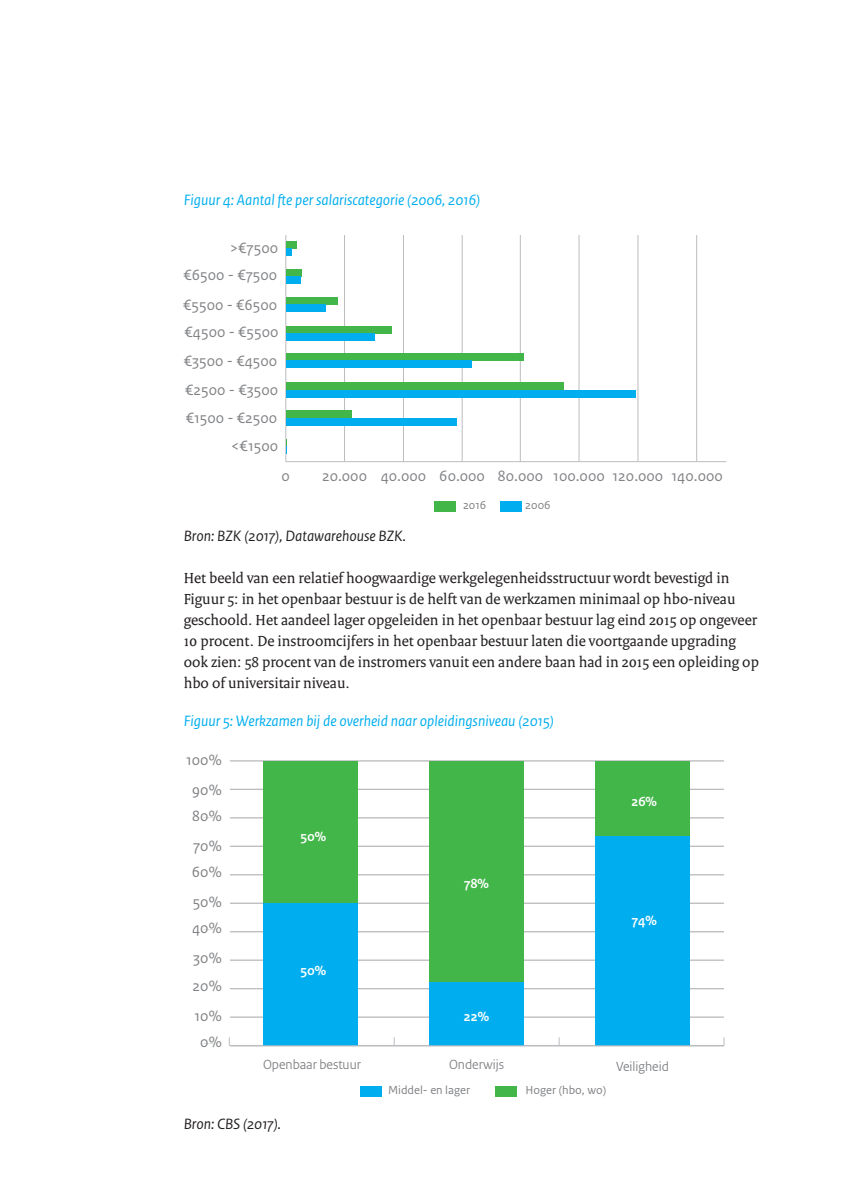
<style>
.page{position:relative;width:844px;height:1191px;background:#fff}
.page>*{position:absolute;margin:0;border:0;box-sizing:border-box;transform-origin:0 0}
._10_RO_Broodtekst_Se{font:15.75px/21px "Rijksoverheid Serif";color:#231f20}
.t1{font:15.75px/30.3px "Rijksoverheid Sans Text";color:#808285}
._13_RO_Fotobijschrif{font:italic 15.75px "Rijksoverheid Sans Text";color:#00aeef}
._13_RO_Fotobijschrif-2{font:italic 15.75px "Rijksoverheid Sans Text";color:#231f20}
.t2{font:14px "Rijksoverheid Sans Heading";color:#808285}
.t3{font:700 14px "Rijksoverheid Sans Heading";color:#fff}
.t4{font:700 12.78px "Rijksoverheid Sans Heading";color:#fff;scale:1.1 1}
.t5{font:12.25px "Rijksoverheid Sans Text";color:#808285}
</style>
<div class="page">
<hr style="left:285px;top:235px;width:1px;height:226px;background:#bcbdc0">
<hr style="left:344px;top:235px;width:1px;height:226px;background:#bcbdc0">
<hr style="left:403px;top:235px;width:1px;height:226px;background:#bcbdc0">
<hr style="left:696px;top:235px;width:1px;height:226px;background:#bcbdc0">
<hr style="left:519px;top:235px;width:1px;height:226px;background:#bcbdc0">
<hr style="left:578px;top:235px;width:1px;height:226px;background:#bcbdc0">
<hr style="left:637px;top:235px;width:1px;height:226px;background:#bcbdc0">
<hr style="left:461px;top:235px;width:1px;height:226px;background:#bcbdc0">
<hr style="left:286px;top:461px;width:440px;height:1px;background:#bcbdc0">
<div style="left:286px;top:241px;width:10px;height:8px;background:#42b649"></div>
<div style="left:286px;top:249px;width:6px;height:7px;background:#00aeef"></div>
<div style="left:286px;top:270px;width:15px;height:7px;background:#42b649"></div>
<div style="left:286px;top:277px;width:15px;height:7px;background:#00aeef"></div>
<div style="left:286px;top:298px;width:52px;height:7px;background:#42b649"></div>
<div style="left:286px;top:305px;width:40px;height:7px;background:#00aeef"></div>
<div style="left:286px;top:326px;width:106px;height:7px;background:#42b649"></div>
<svg style="left:286px;top:439px;width:1px;height:14px"></svg>
<div style="left:286px;top:333px;width:88px;height:7px;background:#00aeef"></div>
<div style="left:286px;top:354px;width:238px;height:7px;background:#42b649"></div>
<div style="left:286px;top:361px;width:186px;height:7px;background:#00aeef"></div>
<div style="left:286px;top:383px;width:278px;height:7px;background:#42b649"></div>
<div style="left:286px;top:390px;width:349px;height:7px;background:#00aeef"></div>
<div style="left:286px;top:411px;width:66px;height:7px;background:#42b649"></div>
<div style="left:286px;top:418px;width:170px;height:7px;background:#00aeef"></div>
<div style="left:434px;top:501px;width:21px;height:10px;background:#42b649"></div>
<div style="left:500px;top:501px;width:21px;height:10px;background:#00aeef"></div>
<div style="left:360px;top:1086px;width:21px;height:10px;background:#00aeef"></div>
<div style="left:495px;top:1086px;width:21px;height:10px;background:#42b649"></div>
<hr style="left:230px;top:1016px;width:493px;height:1px;background:#bcbdc0">
<hr style="left:230px;top:988px;width:493px;height:1px;background:#bcbdc0">
<hr style="left:230px;top:959px;width:493px;height:2px;background:#bcbdc0">
<hr style="left:230px;top:931px;width:493px;height:1px;background:#bcbdc0">
<hr style="left:230px;top:902px;width:493px;height:2px;background:#bcbdc0">
<hr style="left:230px;top:874px;width:493px;height:1px;background:#bcbdc0">
<hr style="left:230px;top:845px;width:493px;height:2px;background:#bcbdc0">
<hr style="left:230px;top:817px;width:493px;height:1px;background:#bcbdc0">
<hr style="left:230px;top:788px;width:493px;height:2px;background:#bcbdc0">
<hr style="left:230px;top:760px;width:493px;height:1px;background:#bcbdc0">
<div style="left:263px;top:761px;width:95px;height:284px;background:#42b649"></div>
<div style="left:263px;top:903px;width:95px;height:142px;background:#00aeef"></div>
<div style="left:429px;top:761px;width:95px;height:284px;background:#42b649"></div>
<div style="left:429px;top:982px;width:95px;height:63px;background:#00aeef"></div>
<div style="left:595px;top:761px;width:94px;height:284px;background:#42b649"></div>
<div style="left:595px;top:836px;width:94px;height:209px;background:#00aeef"></div>
<hr style="left:229px;top:1045px;width:494px;height:1px;background:#bcbdc0">
<p class="_13_RO_Fotobijschrif" style="left:184px;top:191px;width:298px">Figuur 4: Aantal fte per salariscategorie (2006, 2016)</p>
<p class="t1" style="left:230px;top:232px;width:50px">&gt;€7500</p>
<p class="t1" style="left:183px;top:260px;width:96px">€6500 - €7500 €5500 - €6500</p>
<p class="t1" style="left:184px;top:318px;width:96px;line-height:29.1px;text-align:justify">€4500 - €5500 €3500 - €4500 €2500 - €3500</p>
<p class="t1" style="left:186px;top:402px;width:93px">€1500 - €2500</p>
<p class="t1" style="left:231px;top:431px;width:48px">&lt;€1500</p>
<p class="t1" style="left:281px;top:460px;width:10px">0</p>
<p class="t1" style="left:322px;top:460px;width:402px">20.000 40.000 60.000 80.000 100.000 120.000 140.000</p>
<p class="t5" style="left:463px;top:498px;width:25px">2016</p>
<p class="t5" style="left:525px;top:498px;width:27px">2006</p>
<p class="_13_RO_Fotobijschrif-2" style="left:184px;top:527px;width:224px">Bron: BZK (2017), Datawarehouse BZK.</p>
<p class="_10_RO_Broodtekst_Se" style="left:184px;top:567px;width:576px">Het beeld van een relatief hoogwaardige werkgelegenheidsstructuur wordt bevestigd in Figuur 5: in het openbaar bestuur is de helft van de werkzamen minimaal op hbo-niveau geschoold. Het aandeel lager opgeleiden in het openbaar bestuur lag eind 2015 op ongeveer 10 procent. De instroomcijfers in het openbaar bestuur laten die voortgaande upgrading ook zien: 58 procent van de instromers vanuit een andere baan had in 2015 een opleiding op hbo of universitair niveau.</p>
<p class="_13_RO_Fotobijschrif" style="left:184px;top:712px;width:371px">Figuur 5: Werkzamen bij de overheid naar opleidingsniveau (2015)</p>
<p class="t1" style="left:186px;top:744px;width:37px;text-align:center">100%<br>90%</p>
<p class="t1" style="left:192px;top:801px;width:31px">80%<br>70%</p>
<p class="t1" style="left:192px;top:856px;width:31px">60%<br>50%</p>
<p class="t1" style="left:192px;top:913px;width:31px">40%<br>30%</p>
<p class="t1" style="left:192px;top:970px;width:31px">20%<br>10%</p>
<p class="t1" style="left:200px;top:1027px;width:23px">0%</p>
<p class="t3" style="left:300px;top:829px;width:27px">50%</p>
<p class="t3" style="left:300px;top:962px;width:27px">50%</p>
<p class="t3" style="left:464px;top:875px;width:26px">78%</p>
<p class="t3" style="left:464px;top:1008px;width:27px">22%</p>
<p class="t3" style="left:631px;top:793px;width:27px">26%</p>
<p class="t3" style="left:631px;top:913px;width:26px">74%</p>
<p class="t4" style="left:636px;top:914px;width:12px">31</p>
<p class="t2" style="left:263px;top:1056px;width:100px">Openbaar bestuur</p>
<p class="t2" style="left:449px;top:1056px;width:56px">Onderwijs</p>
<p class="t2" style="left:616px;top:1058px;width:54px">Veiligheid</p>
<p class="t5" style="left:388px;top:1083px;width:84px">Middel- en lager</p>
<p class="t5" style="left:525px;top:1083px;width:82px">Hoger (hbo, wo)</p>
<p class="_13_RO_Fotobijschrif-2" style="left:184px;top:1115px;width:99px">Bron: CBS (2017).</p>
</div>
